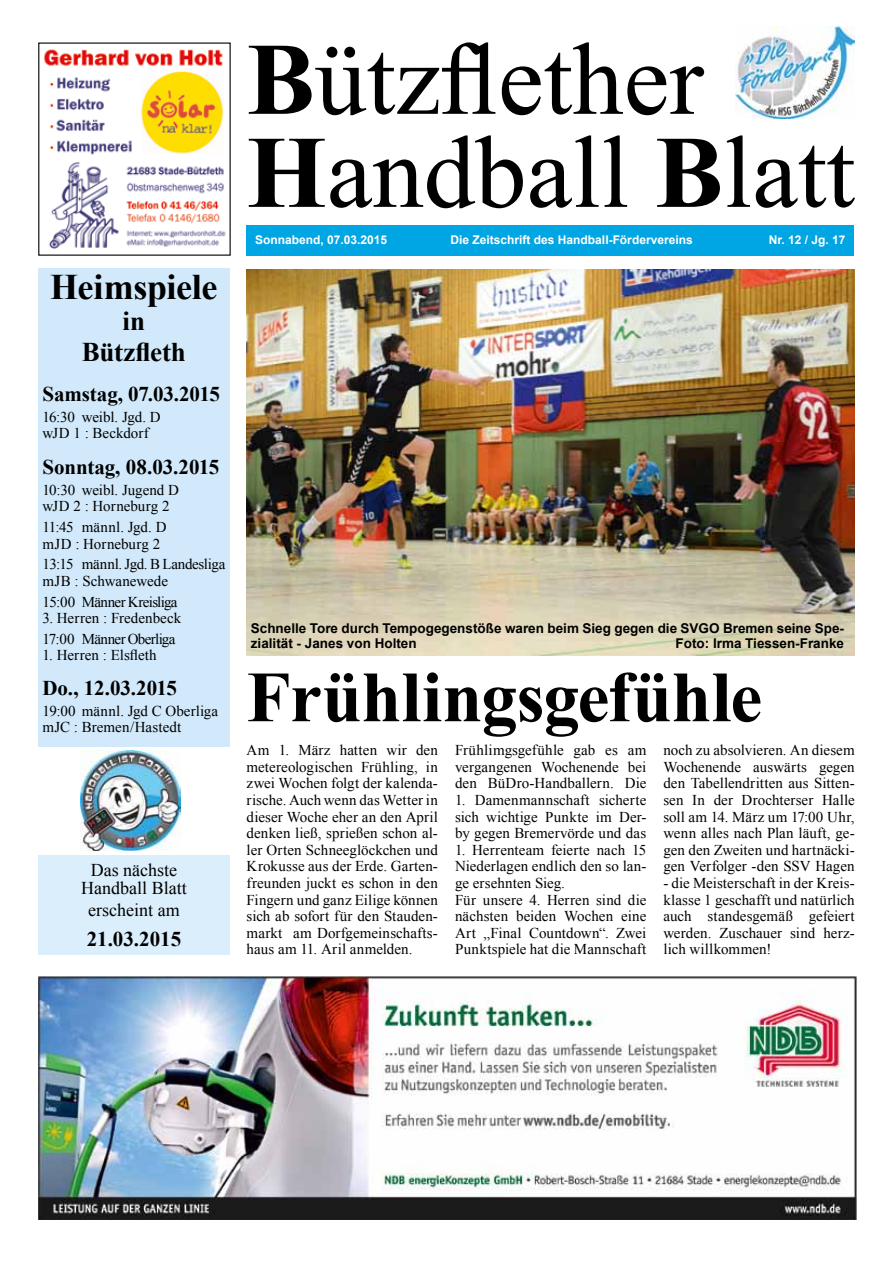
<style>
.page{position:relative;width:893px;height:1263px;background:#fff}
.page>*{position:absolute;margin:0;border:0;box-sizing:border-box;transform-origin:0 0}
.t1{font:102.75px/93px "Times New Roman";color:#000}
.t2{font:700 72px "Times New Roman";letter-spacing:-.01em;color:#000}
.t3{font:700 36px "Times New Roman";letter-spacing:-.01em;color:#000}
.t4{font:700 27px/30.8px "Times New Roman";letter-spacing:-.005em;color:#000;text-align:center}
.t5{font:700 21px "Times New Roman";letter-spacing:-.005em;color:#000}
.t6{font:18px/18px "Times New Roman";color:#000;text-align:center}
.t7{font:15px/16.5px "Times New Roman";color:#000}
.t8{font:15px "Times New Roman";letter-spacing:-.045em;color:#000}
.t9{font:700 13.5px/15px "Arial";color:#000}
.t10{font:700 12px "Arial";color:#fff}
.s1{font-weight:700}
</style>
<div class="page">
<img style="left:247px;top:269px;width:608px;height:387px">
<div style="left:38px;top:268px;width:192px;height:478px;background:#d1e9fa"></div>
<div style="left:247px;top:225px;width:607px;height:30px;background:#00a5e3"></div>
<div style="left:38px;top:855px;width:192px;height:99px;background:#dbeefb"></div>
<img style="left:43px;top:49px;width:183px;height:199px">
<img style="left:38px;top:976px;width:819px;height:243px">
<img style="left:81px;top:751px;width:99px;height:99px">
<img style="left:736px;top:27px;width:119px;height:92px">
<h3 class="t3" style="left:50px;top:262px;width:169px">Heimspiele</h3>
<h3 class="t4" style="left:82px;top:305px;width:106px">in<br>Bützfleth</h3>
<h3 class="t5" style="left:42px;top:379px;width:179px">Samstag, 07.03.2015</h3>
<p class="t7" style="left:43px;top:408px;width:120px">16:30 weibl. Jgd. D wJD 1 : Beckdorf</p>
<h3 class="t5" style="left:43px;top:452px;width:178px">Sonntag, 08.03.2015</h3>
<p class="t7" style="left:43px;top:481px;width:138px">10:30 weibl. Jugend D wJD 2 : Horneburg 2</p>
<p class="t7" style="left:43px;top:518px;width:126px">11:45 männl. Jgd. D mJD : Horneburg 2</p>
<p class="t7" style="left:43px;top:556px;width:184px">13:15 männl. Jgd. B Landesliga mJB : Schwanewede</p>
<p class="t8" style="left:43px;top:591px;width:137px">15:00 Männer Kreisliga</p>
<p class="t7" style="left:43px;top:607px;width:140px;line-height:20.7px">3. Herren : Fredenbeck<br>17:00 Männer Oberliga</p>
<p class="t7" style="left:43px;top:647px;width:116px">1. Herren : Elsfleth</p>
<h3 class="t5" style="left:43px;top:673px;width:136px">Do., 12.03.2015</h3>
<p class="t7" style="left:43px;top:702px;width:177px">19:00 männl. Jgd C Oberliga mJC : Bremen/Hastedt</p>
<p class="t6" style="left:81px;top:860px;width:107px">Das nächste<br>Handball Blatt</p>
<p class="t6" style="left:88px;top:900px;width:93px">erscheint am</p>
<h3 class="t5" style="left:87px;top:924px;width:96px">21.03.2015</h3>
<h1 class="t1" style="left:247px;top:31px;width:610px"><span class="s1">B</span>ützflether<br><span class="s1">H</span>andball <span class="s1">B</span>latt</h1>
<p class="t10" style="left:255px;top:232px;width:134px">Sonnabend, 07.03.2015</p>
<p class="t10" style="left:451px;top:232px;width:244px">Die Zeitschrift des Handball-Fördervereins</p>
<p class="t10" style="left:769px;top:232px;width:78px">Nr. 12 / Jg. 17</p>
<p class="t9" style="left:251px;top:621px;width:595px">Schnelle Tore durch Tempogegenstöße waren beim Sieg gegen die SVGO Bremen seine Spe&shy;zialität - Janes von Holten</p>
<p class="t9" style="left:675px;top:636px;width:170px">Foto: Irma Tiessen-Franke</p>
<h2 class="t2" style="left:247px;top:647px;width:517px">Frühlingsgefühle</h2>
<p class="t7" style="left:247px;top:742px;width:193px;text-align:justify">Am 1. März hatten wir den metereologischen Frühling, in zwei Wochen folgt der kalenda&shy;rische. Auch wenn das Wetter in dieser Woche eher an den April denken ließ, sprießen schon al&shy;ler Orten Schneeglöckchen und Krokusse aus der Erde. Garten&shy;freunden juckt es schon in den Fingern und ganz Eilige können sich ab sofort für den Stauden&shy;markt am Dorfgemeinschafts&shy;haus am 11. Aril anmelden.</p>
<p class="t7" style="left:455px;top:742px;width:193px;text-align:justify">Frühlimgsgefühle gab es am vergangenen Wochenende bei den BüDro-Handballern. Die</p>
<p class="t7" style="left:663px;top:742px;width:193px;text-align:justify">noch zu absolvieren. An diesem Wochenende auswärts gegen den Tabellendritten aus Sitten&shy;sen In der Drochterser Halle soll am 14. März um 17:00 Uhr, wenn alles nach Plan läuft, ge&shy;gen den Zweiten und hartnäcki&shy;gen Verfolger -den SSV Hagen</p>
<p class="t7" style="left:663px;top:874px;width:193px;text-align:justify">- die Meisterschaft in der Kreis&shy;klasse 1 geschafft und natürlich auch standesgemäß gefeiert werden. Zuschauer sind herz&shy;lich willkommen!</p>
<p class="t7" style="left:455px;top:791px;width:193px;text-align:justify">1. Damenmannschaft sicherte sich wichtige Punkte im Der&shy;by gegen Bremervörde und das</p>
<p class="t7" style="left:455px;top:841px;width:193px">1. Herrenteam feierte nach 15<br>Niederlagen endlich den so lan&shy;ge ersehnten Sieg.<br>Für unsere 4. Herren sind die nächsten beiden Wochen eine<br>Art „Final Countdown“. Zwei<br>Punktspiele hat die Mannschaft</p>
</div>
